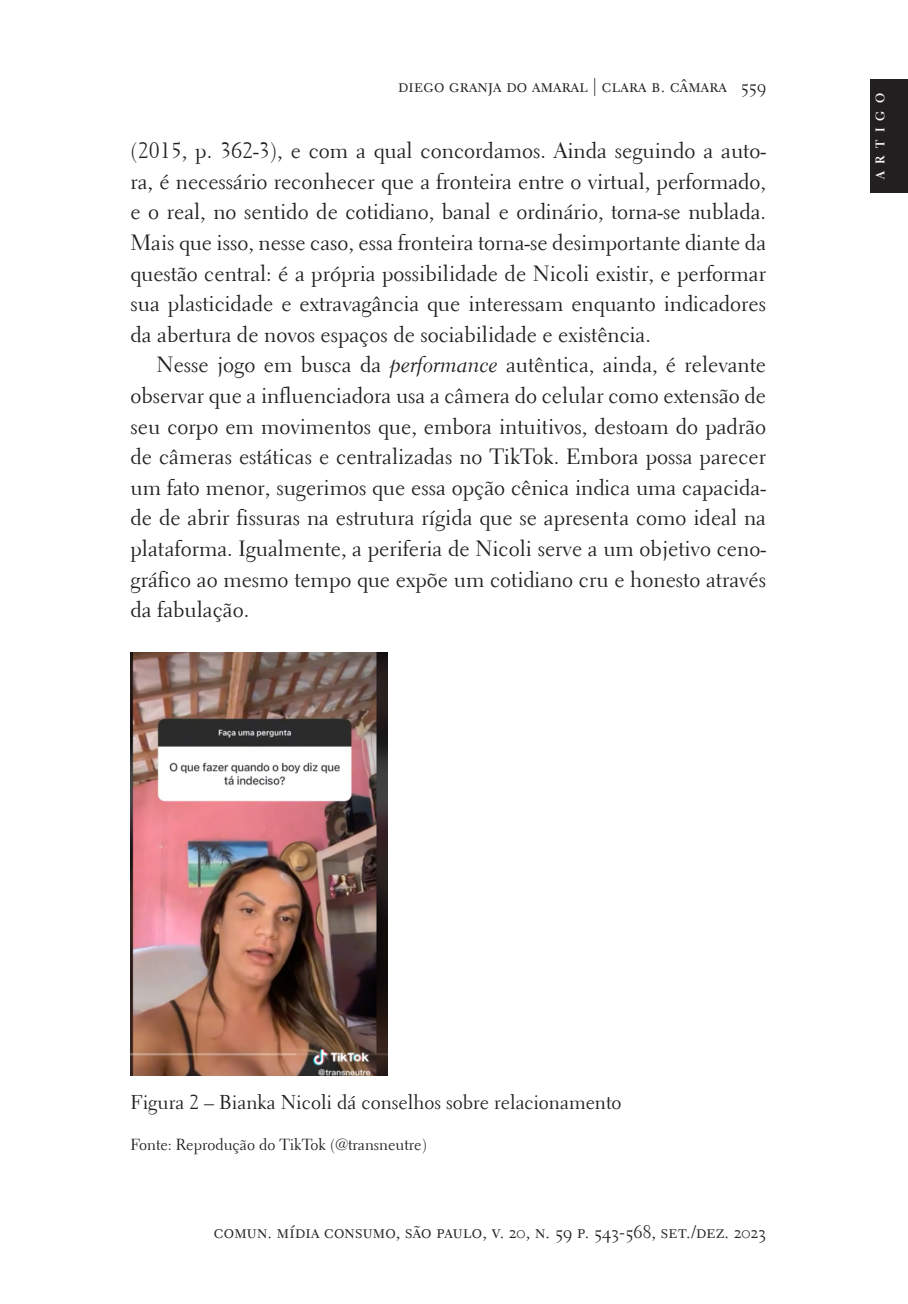
<style>
.page{position:relative;width:908px;height:1304px;background:#fff}
.page>*{position:absolute;margin:0;border:0;box-sizing:border-box;transform-origin:0 0}
.Corpo{font:22px/30.6px "Electra LH";color:#231f20;text-align:justify}
.Legenda_figura{font:20px "Electra LH";color:#231f20}
.t1{font:18px "Electra LH Regular SC";letter-spacing:.01em;color:#231f20}
.Fonte_figura{font:16px "Electra LH";color:#231f20}
.t2{font:700 12.4px "Electra LH";color:#fff}
.s1{font-family:"Electra LH Cursive"}
</style>
<div class="page">
<div style="left:869px;top:79px;width:38px;height:114px;background:#231f20"></div>
<img style="left:130px;top:653px;width:257px;height:423px">
<p class="t1" style="left:398px;top:75px;width:369px">diego granja do amaral | clara b. câmara 559</p>
<p class="Corpo" style="left:130px;top:135px;width:637px">(2015, p. 362-3), e com a qual concordamos. Ainda seguindo a auto&shy;ra, é necessário reconhecer que a fronteira entre o virtual, performado, e o real, no sentido de cotidiano, banal e ordinário, torna-se nublada.<br>Mais que isso, nesse caso, essa fronteira torna-se desimportante diante da questão central: é a própria possibilidade de Nicoli existir, e performar sua plasticidade e extravagância que interessam enquanto indicadores da abertura de novos espaços de sociabilidade e existência.</p>
<p class="Corpo" style="left:130px;top:350px;width:636px;text-indent:26px">Nesse jogo em busca da <span class="s1">performance</span> autêntica, ainda, é relevante observar que a influenciadora usa a câmera do celular como extensão de seu corpo em movimentos que, embora intuitivos, destoam do padrão de câmeras estáticas e centralizadas no TikTok. Embora possa parecer um fato menor, sugerimos que essa opção cênica indica uma capacida&shy;de de abrir fissuras na estrutura rígida que se apresenta como ideal na plataforma. Igualmente, a periferia de Nicoli serve a um objetivo ceno&shy;gráfico ao mesmo tempo que expõe um cotidiano cru e honesto através da fabulação.</p>
<p class="t2" style="left:872px;top:179px;width:88px;rotate:-90deg">ARTIGO</p>
<p class="Legenda_figura" style="left:130px;top:1090px;width:492px">Figura 2 – Bianka Nicoli dá conselhos sobre relacionamento</p>
<p class="Fonte_figura" style="left:130px;top:1135px;width:298px">Fonte: Reprodução do TikTok (@transneutre)</p>
<p class="t1" style="left:214px;top:1221px;width:553px">comun. mídia consumo, são paulo, v. 20, n. 59 p. 543-568, set./dez. 2023</p>
</div>
